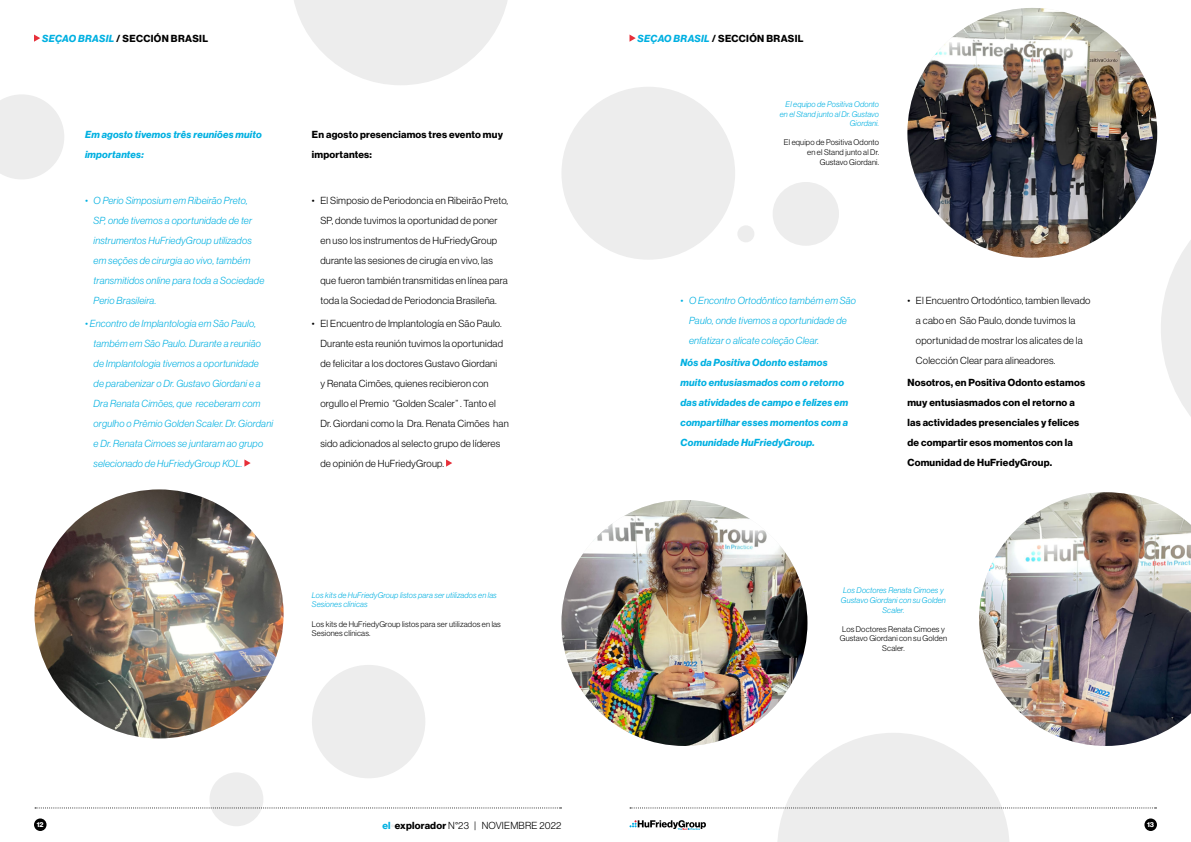
<style>
.page{position:relative;width:1191px;height:842px;background:#fff}
.page>*{position:absolute;margin:0;border:0;box-sizing:border-box;transform-origin:0 0}
.t1{font:10px/20px "N Haas Grotesk DS Pro 45 Lt";letter-spacing:.02em;color:#000}
.t2{font:10px/20px "N Haas Grotesk DS Pro 46 Lt It";letter-spacing:.02em;color:#00b0e1}
.t3{font:10px/20px "N Haas Grotesk DS Pro 75 Bd";letter-spacing:.02em;color:#000}
.t4{font:10px/20px "N Haas Grotesk DS Pro 76 Bd It";letter-spacing:.02em;color:#00b0e1}
.t5{font:8px/9.6px "N Haas Grotesk DS Pro 45 Lt";letter-spacing:.02em;color:#000}
.t6{font:8px/9.6px "N Haas Grotesk DS Pro 46 Lt It";letter-spacing:.02em;color:#00b0e1}
.t7{font:7px "N Haas Grotesk DS Pro 75 Bd";color:#fff}
.s1{font-family:"N Haas Grotesk DS Pro 76 Bd It";color:#00b0e1}
.s2{font-family:"N Haas Grotesk DS Pro 75 Bd";color:#00b0e1}
.s3{font-family:"N Haas Grotesk DS Pro 75 Bd";color:#ededed}
.s4{font-family:"N Haas Grotesk DS Pro 75 Bd"}
</style>
<div class="page">
<div style="left:312px;top:665px;width:113px;height:113px;background:#ededed;border-radius:50%"></div>
<svg style="left:1161px;top:240px;width:30px;height:176px"></svg>
<div style="left:772px;top:182px;width:67px;height:64px;background:#ededed;border-radius:50%"></div>
<div style="left:737px;top:225px;width:17px;height:17px;background:#ededed;border-radius:50%"></div>
<div style="left:561px;top:87px;width:174px;height:173px;background:#ededed;border-radius:50%"></div>
<svg style="left:0;top:94px;width:64px;height:85px"></svg>
<div style="left:209px;top:772px;width:54px;height:54px;background:#ededed;border-radius:50%"></div>
<svg style="left:294px;top:0;width:214px;height:85px"></svg>
<svg style="left:35px;top:807px;width:526px;height:1px"></svg>
<svg style="left:629px;top:733px;width:527px;height:109px"></svg>
<div style="left:34px;top:818px;width:13px;height:13px;background:#000;border-radius:50%"></div>
<div style="left:1144px;top:818px;width:13px;height:13px;background:#000;border-radius:50%"></div>
<svg style="left:446px;top:459px;width:6px;height:8px"></svg>
<svg style="left:244px;top:459px;width:7px;height:8px"></svg>
<svg style="left:34px;top:35px;width:6px;height:7px"></svg>
<img style="left:561px;top:500px;width:246px;height:246px;border-radius:123px">
<img style="left:979px;top:492px;width:212px;height:254px">
<img style="left:907px;top:8px;width:250px;height:250px;border-radius:125px">
<svg style="left:629px;top:35px;width:7px;height:7px"></svg>
<img style="left:35px;top:489px;width:248px;height:249px;border-radius:124px">
<p class="t3" style="left:42px;top:28px;width:167px"><span class="s1">SEÇAO BRASIL</span> / SECCIÓN BRASIL</p>
<p class="t4" style="left:85px;top:125px;width:178px">Em agosto tivemos três reuniões muito importantes:</p>
<p class="t2" style="left:94px;top:190px;width:172px;text-indent:-8px">• O Perio Simposium em Ribeirão Preto,<br>SP, onde tivemos a oportunidade de ter instrumentos HuFriedyGroup utilizados em seções de cirurgia ao vivo, também transmitidos online para toda a Sociedade Perio Brasileira.</p>
<p class="t2" style="left:94px;top:313px;width:181px;text-indent:-8px">• Encontro de Implantologia em São Paulo, também em São Paulo. Durante a reunião de Implantologia tivemos a oportunidade<br>de parabenizar o Dr. Gustavo Giordani e a Dra Renata Cimões, que receberam com orgulho o Prêmio Golden Scaler. Dr. Giordani e Dr. Renata Cimoes se juntaram ao grupo selecionado de HuFriedyGroup KOL.</p>
<p class="t3" style="left:312px;top:125px;width:193px">En agosto presenciamos tres evento muy importantes:</p>
<p class="t1" style="left:320px;top:190px;width:189px;text-indent:-8px">• El Simposio de Periodoncia en Ribeirão Preto, SP, donde tuvimos la oportunidad de poner en uso los instrumentos de HuFriedyGroup durante las sesiones de cirugía en vivo, las que fueron también transmitidas en línea para toda la Sociedad de Periodoncia Brasileña.</p>
<p class="t1" style="left:320px;top:313px;width:190px;text-indent:-8px">• El Encuentro de Implantología en São Paulo.<br>Durante esta reunión tuvimos la oportunidad de felicitar a los doctores Gustavo Giordani<br>y Renata Cimões, quienes recibieron con orgullo el Premio “Golden Scaler” . Tanto el Dr. Giordani como la Dra. Renata Cimões han sido adicionados al selecto grupo de líderes de opinión de HuFriedyGroup.</p>
<p class="t6" style="left:312px;top:590px;width:186px">Los kits de HuFriedyGroup listos para ser utilizados en las<br>Sesiones clínicas</p>
<p class="t5" style="left:312px;top:619px;width:190px">Los kits de HuFriedyGroup listos para ser utilizados en las<br>Sesiones clínicas.</p>
<p class="t3" style="left:637px;top:28px;width:167px"><span class="s1">SEÇAO BRASIL</span> / SECCIÓN BRASIL</p>
<p class="t6" style="left:780px;top:99px;width:101px;text-align:right">El equipo de Positiva Odonto en el Stand junto al Dr. Gustavo<br>Giordani.</p>
<p class="t5" style="left:784px;top:138px;width:97px;text-align:right">El equipo de Positiva Odonto en el Stand junto al Dr.<br>Gustavo Giordani.</p>
<p class="t2" style="left:689px;top:290px;width:168px;text-indent:-8px">• O Encontro Ortodôntico também em São<br>Paulo, onde tivemos a oportunidade de enfatizar o alicate coleção Clear.</p>
<p class="t4" style="left:680px;top:353px;width:169px">Nós da Positiva Odonto estamos muito entusiasmados com o retorno das atividades de campo e felizes em compartilhar esses momentos com a<br>Comunidade HuFriedyGroup.</p>
<p class="t1" style="left:916px;top:290px;width:176px;text-indent:-8px">• El Encuentro Ortodóntico, tambien llevado a cabo en São Paulo, donde tuvimos la oportunidad de mostrar los alicates de la Colección Clear para alineadores.</p>
<p class="t3" style="left:907px;top:373px;width:179px">Nosotros, en Positiva Odonto estamos muy entusiasmados con el retorno a las actividades presenciales y felices de compartir esos momentos con la Comunidad de HuFriedyGroup.</p>
<p class="t6" style="left:841px;top:586px;width:106px;text-align:center">Los Doctores Renata Cimoes y<br>Gustavo Giordani con su Golden<br>Scaler.</p>
<p class="t5" style="left:840px;top:624px;width:109px;text-align:center">Los Doctores Renata Cimoes y<br>Gustavo Giordani con su Golden<br>Scaler.</p>
<p class="t7" style="left:37px;top:821px;width:8px">12</p>
<p class="t1" style="left:382px;top:815px;width:180px"><span class="s2">el</span><span class="s3">•</span><span class="s4">explorador</span> N°23 | NOVIEMBRE 2022</p>
<p class="t7" style="left:1147px;top:821px;width:9px">13</p>
</div>
